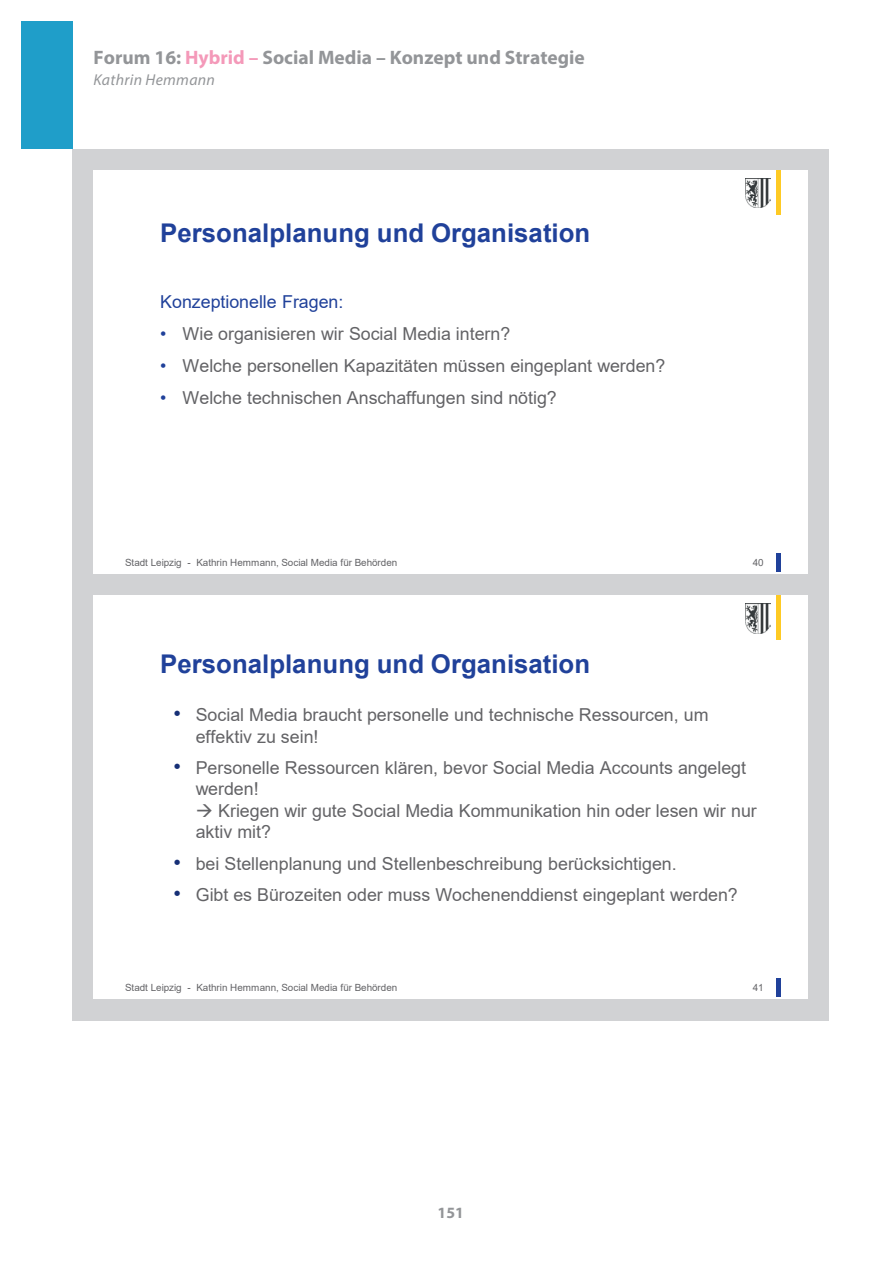
<style>
.page{position:relative;width:893px;height:1263px;background:#fff}
.page>*{position:absolute;margin:0;border:0;box-sizing:border-box;transform-origin:0 0}
.t1{font:700 25.8px "Arial";color:#20419a}
.A-Titel{font:700 19.5px "Myriad Pro";color:#939598}
.t2{font:17.85px/21.5px "Arial";letter-spacing:-.005em;color:#636366}
.t3{font:17.85px "Arial";letter-spacing:-.005em;color:#20419a}
.A-AutorIn{font:italic 15.75px "Myriad Pro";letter-spacing:.02em;color:#939598}
.t4{font:700 15.75px "Myriad Pro";color:#939598}
.t5{font:9.9px "Arial";color:#636366}
.s1{color:#f499b9}
.s2{color:#20419a}
.s3{font-size:21.45px;color:#162f76}
</style>
<div class="page">
<div style="left:72px;top:149px;width:757px;height:871px;background:#d1d2d4"></div>
<div style="left:94px;top:170px;width:714px;height:404px;background:#fff"></div>
<img style="left:745px;top:179px;width:26px;height:29px">
<div style="left:776px;top:553px;width:5px;height:18px;background:#20419a"></div>
<div style="left:776px;top:170px;width:5px;height:45px;background:#feca24"></div>
<div style="left:94px;top:595px;width:714px;height:404px;background:#fff"></div>
<img style="left:745px;top:604px;width:26px;height:29px">
<div style="left:776px;top:978px;width:5px;height:18px;background:#20419a"></div>
<div style="left:776px;top:595px;width:5px;height:45px;background:#feca24"></div>
<div style="left:21px;top:21px;width:51px;height:128px;background:#1f9ec9"></div>
<p class="A-Titel" style="left:94px;top:44px;width:493px">Forum 16: <span class="s1">Hybrid –</span> Social Media – Konzept und Strategie</p>
<p class="A-AutorIn" style="left:94px;top:70px;width:123px">Kathrin Hemmann</p>
<p class="t1" style="left:160px;top:215px;width:431px">Personalplanung und Organisation</p>
<p class="t3" style="left:160px;top:289px;width:185px">Konzeptionelle Fragen:</p>
<p class="t2" style="left:160px;top:323px;width:352px"><span class="s2">•</span> Wie organisieren wir Social Media intern?</p>
<p class="t2" style="left:160px;top:355px;width:506px"><span class="s2">•</span> Welche personellen Kapazitäten müssen eingeplant werden?</p>
<p class="t2" style="left:160px;top:387px;width:398px"><span class="s2">•</span> Welche technischen Anschaffungen sind nötig?</p>
<p class="t5" style="left:125px;top:556px;width:67px">Stadt Leipzig -</p>
<p class="t5" style="left:196px;top:556px;width:202px">Kathrin Hemmann, Social Media für Behörden</p>
<p class="t5" style="left:753px;top:556px;width:12px">40</p>
<p class="t1" style="left:160px;top:646px;width:431px">Personalplanung und Organisation</p>
<p class="t2" style="left:196px;top:704px;width:514px;text-indent:-22px"><span class="s3">•</span> Social Media braucht personelle und technische Ressourcen, um effektiv zu sein!</p>
<p class="t2" style="left:196px;top:757px;width:552px;text-indent:-22px"><span class="s3">•</span> Personelle Ressourcen klären, bevor Social Media Accounts angelegt werden!</p>
<p class="t2" style="left:196px;top:800px;width:562px">→ Kriegen wir gute Social Media Kommunikation hin oder lesen wir nur aktiv mit?</p>
<p class="t2" style="left:173px;top:852px;width:505px"><span class="s3">•</span> bei Stellenplanung und Stellenbeschreibung berücksichtigen.</p>
<p class="t2" style="left:173px;top:884px;width:566px"><span class="s3">•</span> Gibt es Bürozeiten oder muss Wochenenddienst eingeplant werden?</p>
<p class="t5" style="left:125px;top:981px;width:67px">Stadt Leipzig -</p>
<p class="t5" style="left:196px;top:981px;width:202px">Kathrin Hemmann, Social Media für Behörden</p>
<p class="t5" style="left:753px;top:981px;width:12px">41</p>
<p class="t4" style="left:438px;top:1203px;width:28px">151</p>
</div>
